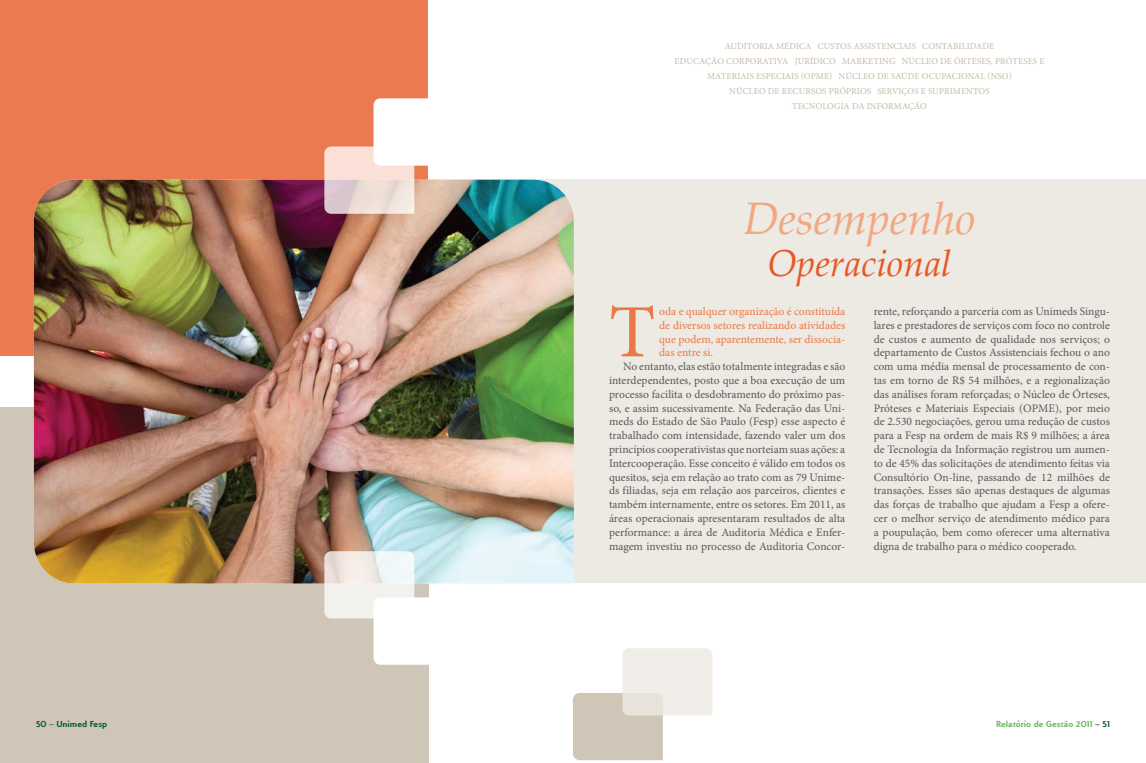
<style>
.page{position:relative;width:1146px;height:763px;background:#fff}
.page>*{position:absolute;margin:0;border:0;box-sizing:border-box;transform-origin:0 0}
.t1{font:75.2px "Minion Pro";color:#ea7a45}
.t2{font:italic 45.5px "Palatino Linotype";color:#f2a780}
.t3{font:italic 37.5px "Palatino Linotype";color:#e65926}
.t4{font:11.5px/13.8px "Minion Pro";color:#58595b;text-align:justify}
.t5{font:11.5px/13.8px "Minion Pro";color:#ea7a45;text-align:justify}
.t6{font:9px "Minion Pro";letter-spacing:.01em;color:#c4b8a7}
.t7{font:700 9px "Unimed";color:#70b966}
.t8{font:700 9px "Unimed";color:#0e6031}
.s1{color:#46754a}
.s2{color:#0e6031}
</style>
<div class="page">
<div style="left:428px;top:180px;width:717px;height:403px;background:#ede9e3"></div>
<svg style="left:573px;top:648px;width:139px;height:112px"></svg>
<div style="left:0;top:0;width:428px;height:356px;background:#eb7a51"></div>
<div style="left:0;top:407px;width:428px;height:356px;background:#cfc6b8"></div>
<img style="left:34px;top:180px;width:539px;height:403px">
<svg style="left:324px;top:98px;width:139px;height:116px"></svg>
<svg style="left:324px;top:551px;width:139px;height:113px"></svg>
<p class="t6" style="left:724px;top:40px;width:26px">Auditoria</p>
<p class="t6" style="left:776px;top:40px;width:26px">Médica</p>
<p class="t6" style="left:817px;top:40px;width:13px">Custos</p>
<p class="t6" style="left:853px;top:40px;width:6px">assistenciais</p>
<p class="t6" style="left:922px;top:40px;width:8px">conta</p>
<p class="t6" style="left:953px;top:40px;width:41px">bilidade</p>
<p class="t6" style="left:674px;top:55px;width:19px">educa</p>
<p class="t6" style="left:705px;top:55px;width:28px">ção corporati</p>
<p class="t6" style="left:776px;top:55px;width:50px">va jurídico</p>
<p class="t6" style="left:841px;top:55px;width:8px">mar</p>
<p class="t6" style="left:862px;top:55px;width:13px">ketin</p>
<p class="t6" style="left:888px;top:55px;width:72px">g núcleo de órteses</p>
<p class="t6" style="left:990px;top:55px;width:11px">, próteses</p>
<p class="t6" style="left:1039px;top:55px;width:5px">e</p>
<p class="t6" style="left:707px;top:70px;width:7px">materiais</p>
<p class="t6" style="left:756px;top:70px;width:6px">especiais</p>
<p class="t6" style="left:800px;top:70px;width:11px">(opme</p>
<p class="t6" style="left:829px;top:70px;width:100px">) núcleo de saúde ocupaciona</p>
<p class="t6" style="left:980px;top:70px;width:17px">l (nso</p>
<p class="t6" style="left:1008px;top:70px;width:5px">)</p>
<p class="t6" style="left:729px;top:85px;width:59px">núcleo de recursos</p>
<p class="t6" style="left:828px;top:85px;width:7px">próprios</p>
<p class="t6" style="left:877px;top:85px;width:58px">serviços e suprimentos</p>
<p class="t6" style="left:792px;top:100px;width:7px">tecno</p>
<p class="t6" style="left:822px;top:100px;width:52px">lo gia da informa</p>
<p class="t6" style="left:908px;top:100px;width:18px">ção</p>
<h2 class="t2" style="left:743px;top:186px;width:234px">Desempenho</h2>
<h3 class="t3" style="left:767px;top:237px;width:186px">Operacional</h3>
<h1 class="t1" style="left:609px;top:282px;width:48px">T</h1>
<p class="t5" style="left:659px;top:304px;width:187px">oda e qualquer organização é constituída de diversos setores realizando atividades que podem, aparentemente, ser dissocia&shy;das entre si.</p>
<p class="t4" style="left:609px;top:359px;width:238px;text-indent:14px">No entanto, elas estão totalmente integradas e são interdependentes, posto que a boa execução de um processo facilita o desdobramento do próximo pas&shy;so, e assim sucessivamente. Na Federação das Uni&shy;meds do Estado de São Paulo (Fesp) esse aspecto é trabalhado com intensidade, fazendo valer um dos princípios cooperativistas que norteiam suas ações: a Intercooperação. Esse conceito é válido em todos os quesitos, seja em relação ao trato com as 79 Unime&shy;ds filiadas, seja em relação aos parceiros, clientes e também internamente, entre os setores. Em 2011, as áreas operacionais apresentaram resultados de alta performance: a área de Auditoria Médica e Enfer&shy;magem investiu no processo de Auditoria Concor-</p>
<p class="t4" style="left:873px;top:304px;width:238px">rente, reforçando a parceria com as Unimeds Singu&shy;lares e prestadores de serviços com foco no controle de custos e aumento de qualidade nos serviços; o departamento de Custos Assistenciais fechou o ano com uma média mensal de processamento de con&shy;tas em torno de R$ 54 milhões, e a regionalização das análises foram reforçadas; o Núcleo de Órteses, Próteses e Materiais Especiais (OPME), por meio de 2.530 negociações, gerou uma redução de custos para a Fesp na ordem de mais R$ 9 milhões; a área de Tecnologia da Informação registrou um aumen&shy;to de 45% das solicitações de atendimento feitas via Consultório On-line, passando de 12 milhões de transações. Esses são apenas destaques de algumas das forças de trabalho que ajudam a Fesp a ofere&shy;cer o melhor serviço de atendimento médico para a poupulação, bem como oferecer uma alternativa digna de trabalho para o médico cooperado.</p>
<p class="t8" style="left:36px;top:718px;width:73px">50 <span class="s1">–</span> Unimed Fesp</p>
<p class="t7" style="left:996px;top:718px;width:115px">Relatório de Gestão 2011 <span class="s1">–</span> <span class="s2">51</span></p>
</div>
